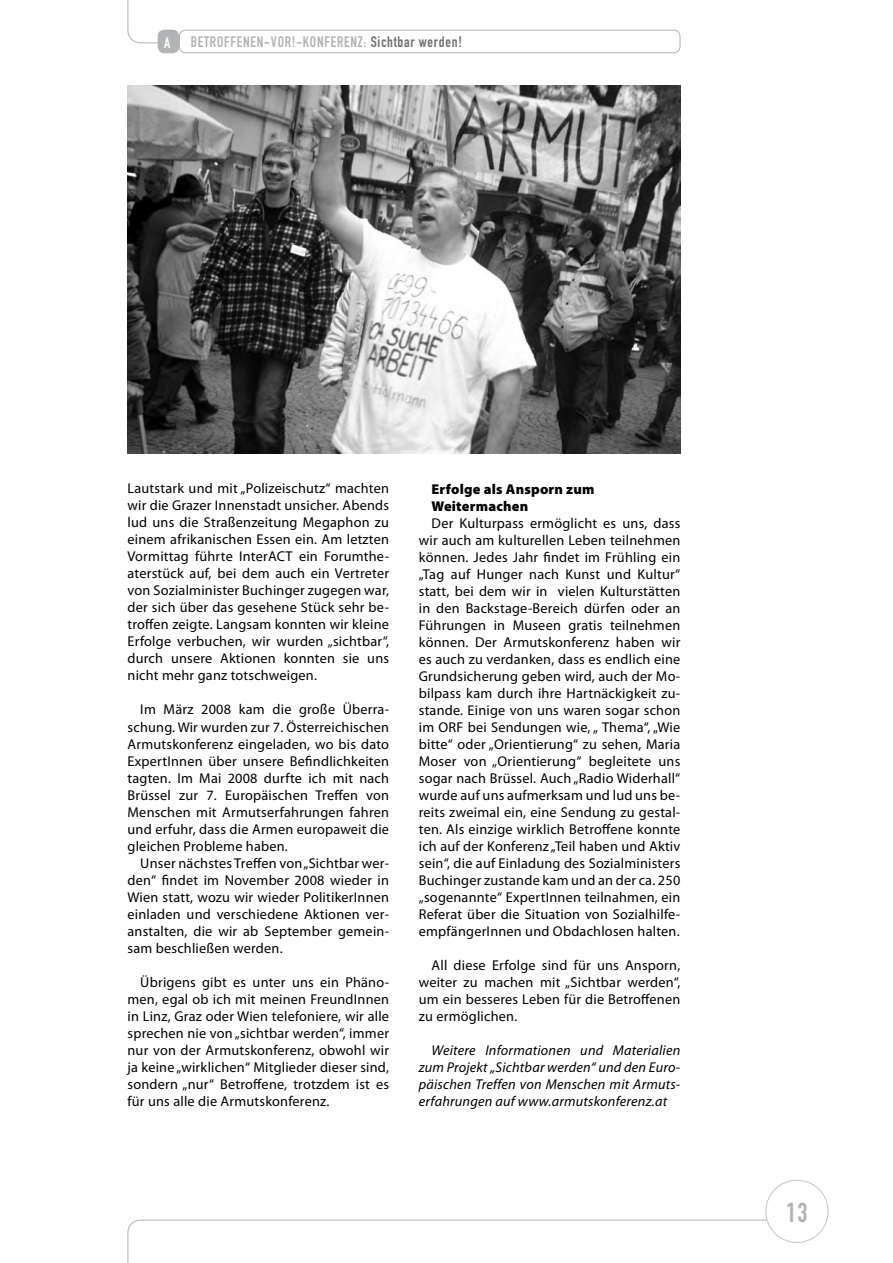
<style>
.page{position:relative;width:893px;height:1263px;background:#fff}
.page>*{position:absolute;margin:0;border:0;box-sizing:border-box;transform-origin:0 0}
.t1{font:27px "DIN Engschrift";color:#b1b3b4}
.t2{font:15px "DIN Engschrift";color:#b1b3b4}
.t3{font:15px "DIN Engschrift";letter-spacing:.05em;color:#707173}
.t4{font:15px "DIN Engschrift";color:#fff}
.t5{font:14.25px/17px "Myriad Pro";letter-spacing:.015em;color:#000;text-align:justify}
.t6{font:italic 14.25px/17px "Myriad Pro";letter-spacing:.015em;color:#000;text-align:justify}
.t7{font:900 14.25px/17px "Myriad Pro";letter-spacing:.015em;color:#000}
.s1{color:#b1b3b4}
</style>
<div class="page">
<svg style="left:127px;top:0;width:554px;height:44px"></svg>
<div style="left:179px;top:30px;width:501px;height:23px;background:#fff;border-radius:6px"></div>
<div style="left:179px;top:30px;width:501px;height:23px;border:1px solid #b1b3b4;border-radius:6px"></div>
<div style="left:158px;top:30px;width:21px;height:23px;background:#b1b3b4;border-radius:6px"></div>
<div style="left:158px;top:30px;width:21px;height:23px;border:1px solid #b1b3b4;border-radius:6px"></div>
<svg style="left:127px;top:1219px;width:657px;height:44px"></svg>
<div style="left:766px;top:1180px;width:62px;height:62px;background:#fff;border-radius:50%"></div>
<div style="left:765px;top:1180px;width:63px;height:63px;border:1px solid #c5c6c8;border-radius:50%"></div>
<img style="left:128px;top:85px;width:552px;height:369px">
<p class="t4" style="left:164px;top:34px;width:8px">A</p>
<p class="t2" style="left:191px;top:33px;width:15px">BETROFFENEN</p>
<p class="t2" style="left:264px;top:33px;width:54px">-VOR!-KONFERENZ</p>
<p class="t3" style="left:364px;top:33px;width:100px"><span class="s1">:</span> SICHTBAR WERDEN!</p>
<p class="t5" style="left:128px;top:480px;width:263px">Lautstark und mit „Polizeischutz“ machten wir die Grazer Innenstadt unsicher. Abends lud uns die Straßenzeitung Megaphon zu einem afrikanischen Essen ein. Am letzten Vormittag führte InterACT ein Forumthe&shy;aterstück auf, bei dem auch ein Vertreter von Sozialminister Buchinger zugegen war, der sich über das gesehene Stück sehr be&shy;troffen zeigte. Langsam konnten wir kleine Erfolge verbuchen, wir wurden „sichtbar“, durch unsere Aktionen konnten sie uns nicht mehr ganz totschweigen.</p>
<p class="t5" style="left:128px;top:701px;width:263px;text-indent:13px">Im März 2008 kam die große Überra&shy;schung. Wir wurden zur 7. Österreichischen Armutskonferenz eingeladen, wo bis dato ExpertInnen über unsere Befindlichkeiten tagten. Im Mai 2008 durfte ich mit nach Brüssel zur 7. Europäischen Treffen von Menschen mit Armutserfahrungen fahren und erfuhr, dass die Armen europaweit die gleichen Probleme haben.</p>
<p class="t5" style="left:128px;top:854px;width:263px;text-indent:13px">Unser nächstes Treffen von „Sichtbar wer&shy;den“ findet im November 2008 wieder in Wien statt, wozu wir wieder PolitikerInnen einladen und verschiedene Aktionen ver&shy;anstalten, die wir ab September gemein&shy;sam beschließen werden.</p>
<p class="t5" style="left:128px;top:973px;width:263px;text-indent:13px">Übrigens gibt es unter uns ein Phäno&shy;men, egal ob ich mit meinen FreundInnen in Linz, Graz oder Wien telefoniere, wir alle sprechen nie von „sichtbar werden“, immer nur von der Armutskonferenz, obwohl wir ja keine „wirklichen“ Mitglieder dieser sind, sondern „nur“ Betroffene, trotzdem ist es für uns alle die Armutskonferenz.</p>
<p class="t7" style="left:432px;top:480px;width:165px">Erfolge als Ansporn zum<br>Weitermachen</p>
<p class="t5" style="left:419px;top:514px;width:263px;text-indent:13px">Der Kulturpass ermöglicht es uns, dass wir auch am kulturellen Leben teilnehmen können. Jedes Jahr findet im Frühling ein „Tag auf Hunger nach Kunst und Kultur“ statt, bei dem wir in vielen Kulturstätten in den Backstage-Bereich dürfen oder an Führungen in Museen gratis teilnehmen können. Der Armutskonferenz haben wir es auch zu verdanken, dass es endlich eine Grundsicherung geben wird, auch der Mo&shy;bilpass kam durch ihre Hartnäckigkeit zu&shy;stande. Einige von uns waren sogar schon im ORF bei Sendungen wie, „ Thema“, „Wie bitte“ oder „Orientierung“ zu sehen, Maria Moser von „Orientierung“ begleitete uns sogar nach Brüssel. Auch „Radio Widerhall“ wurde auf uns aufmerksam und lud uns be&shy;reits zweimal ein, eine Sendung zu gestal&shy;ten. Als einzige wirklich Betroffene konnte ich auf der Konferenz „Teil haben und Aktiv sein“, die auf Einladung des Sozialministers Buchinger zustande kam und an der ca. 250 „sogenannte“ ExpertInnen teilnahmen, ein Referat über die Situation von Sozialhilfe&shy;empfängerInnen und Obdachlosen halten.</p>
<p class="t5" style="left:419px;top:956px;width:263px;text-indent:13px">All diese Erfolge sind für uns Ansporn, weiter zu machen mit „Sichtbar werden“, um ein besseres Leben für die Betroffenen zu ermöglichen.</p>
<p class="t6" style="left:419px;top:1041px;width:263px;text-indent:13px">Weitere Informationen und Materialien zum Projekt „Sichtbar werden“ und den Euro&shy;päischen Treffen von Menschen mit Armuts&shy;erfahrungen auf www.armutskonferenz.at</p>
<h1 class="t1" style="left:786px;top:1197px;width:23px">13</h1>
</div>
